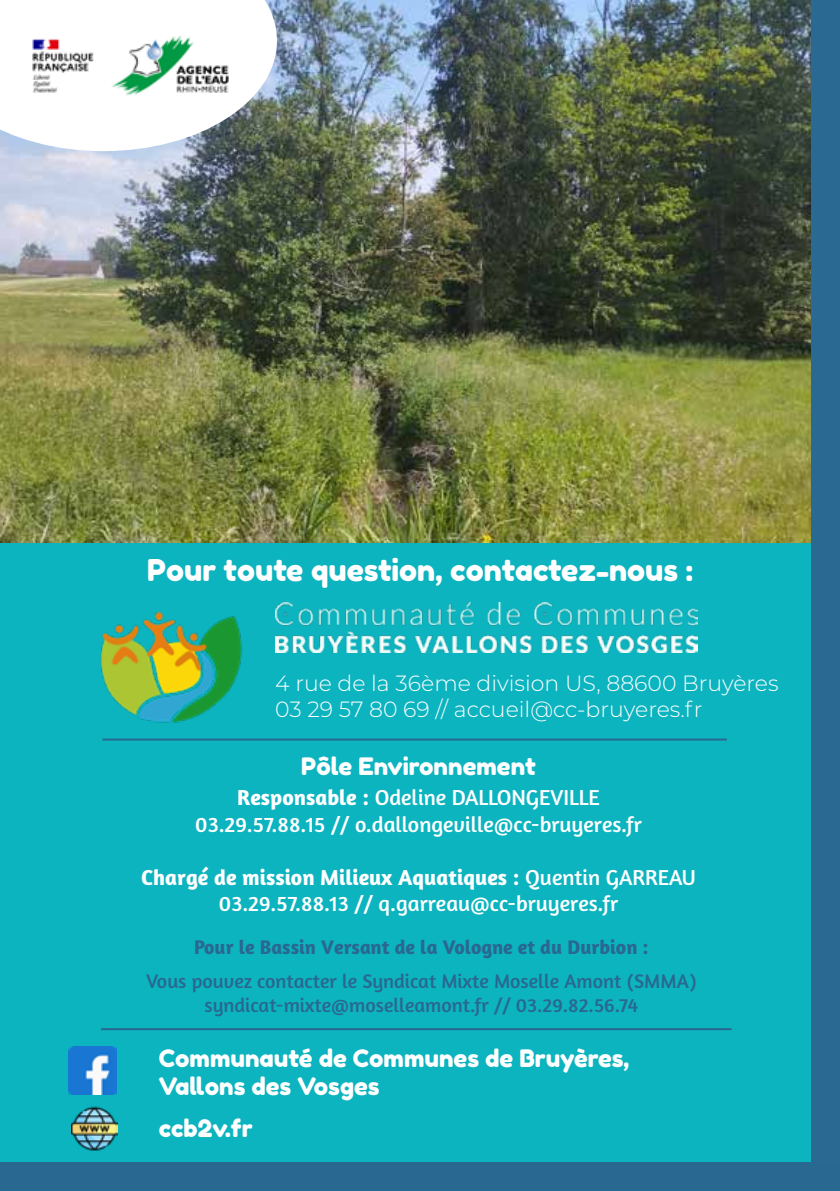
<style>
.page{position:relative;width:840px;height:1191px;background:#fff}
.page>*{position:absolute;margin:0;border:0;box-sizing:border-box;transform-origin:0 0}
.t1{font:30px "Fredoka One";color:#fff}
.t2{font:24px/28.8px "Fredoka One";color:#fff}
.t3{font:22px/26.4px "Amaranth";color:#fff;text-align:center}
.t4{font:300 22px/26.4px "Montserrat";color:#fff}
.t5{font:20px/24px "Amaranth";color:#296890;text-align:center}
.t6{font:700 20px "Amaranth";color:#296890}
.s1{font-weight:700}
</style>
<div class="page">
<img style="left:0;top:0;width:811px;height:543px">
<div style="left:0;top:543px;width:839px;height:648px;background:#0cb4c0"></div>
<div style="left:811px;top:0;width:28px;height:1191px;background:#2a6a92"></div>
<div style="left:0;top:1162px;width:839px;height:29px;background:#296991"></div>
<img style="left:100px;top:613px;width:142px;height:110px">
<img style="left:276px;top:602px;width:421px;height:51px">
<svg style="left:0;top:0;width:277px;height:151px"></svg>
<img style="left:28px;top:34px;width:208px;height:63px">
<img style="left:69px;top:1047px;width:47px;height:47px">
<img style="left:72px;top:1106px;width:45px;height:45px">
<hr style="left:101px;top:1028px;width:630px;height:2px;background:#296890">
<hr style="left:102px;top:738px;width:624px;height:2px;background:#296890">
<h1 class="t1" style="left:147px;top:552px;width:547px">Pour toute question, contactez-nous :</h1>
<p class="t4" style="left:275px;top:669px;width:504px">4 rue de la 36ème division US, 88600 Bruyères<br>03 29 57 80 69 // accueil@cc-bruyeres.fr</p>
<p class="t2" style="left:301px;top:752px;width:236px">Pôle Environnement</p>
<p class="t3" style="left:195px;top:784px;width:448px"><span class="s1">Responsable :</span> Odeline DALLONGEVILLE<br>03.29.57.88.15 // o.dallongeville@cc-bruyeres.fr</p>
<p class="t3" style="left:141px;top:863px;width:556px"><span class="s1">Chargé de mission Milieux Aquatiques :</span> Quentin GARREAU<br>03.29.57.88.13 // q.garreau@cc-bruyeres.fr</p>
<p class="t6" style="left:194px;top:935px;width:455px">Pour le Bassin Versant de la Vologne et du Durbion :</p>
<p class="t5" style="left:146px;top:969px;width:551px">Vous pouvez contacter le Syndicat Mixte Moselle Amont (SMMA) syndicat-mixte@moselleamont.fr // 03.29.82.56.74</p>
<p class="t2" style="left:159px;top:1043px;width:471px">Communauté de Communes de Bruyères,<br>Vallons des Vosges</p>
<p class="t2" style="left:159px;top:1114px;width:95px">ccb2v.fr</p>
</div>
